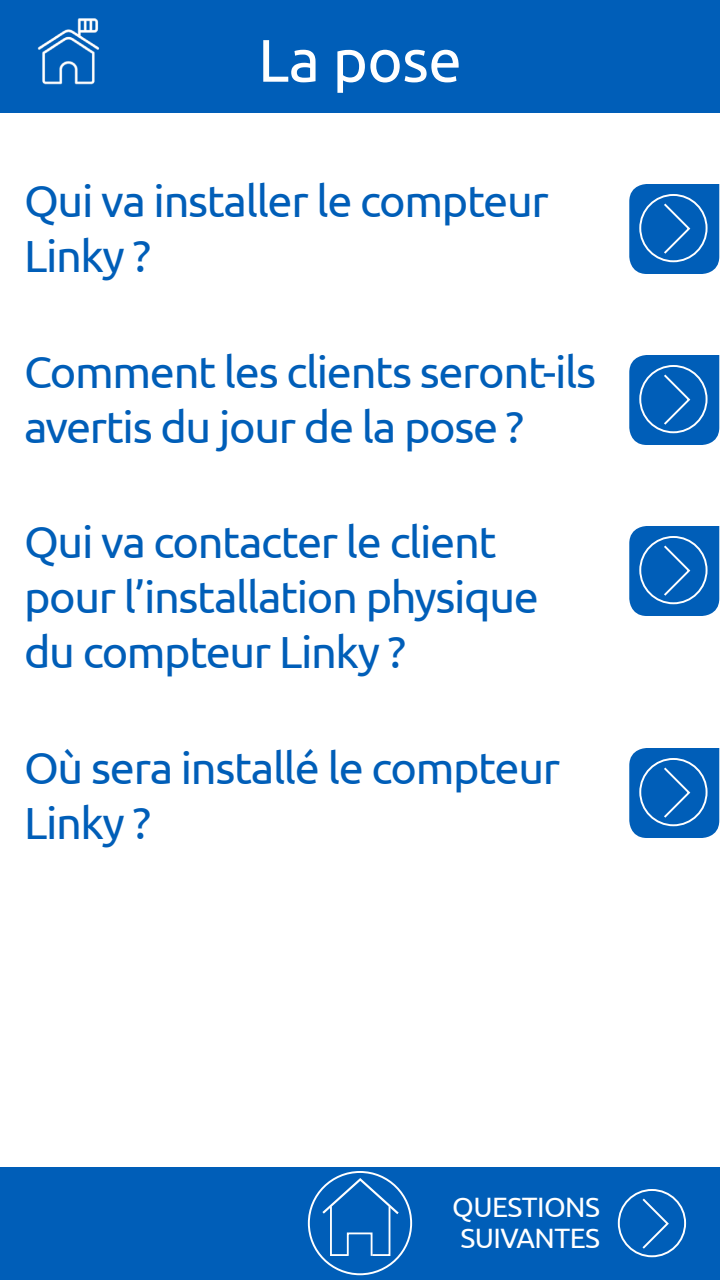
<style>
.page{position:relative;width:720px;height:1280px;background:#fff}
.page>*{position:absolute;margin:0;border:0;box-sizing:border-box;transform-origin:0 0}
.t1{font:60px "Ubuntu";letter-spacing:-.01em;color:#fff}
.t2{font:45px/55px "Ubuntu";letter-spacing:-.03em;color:#005eb8}
.t3{font:28px/31px "Ubuntu";letter-spacing:-.02em;color:#fff}
</style>
<div class="page">
<div style="left:0;top:1167px;width:720px;height:113px;background:#005eb8"></div>
<div style="left:618px;top:1189px;width:68px;height:68px;border:2px solid #fff;border-radius:50%"></div>
<svg style="left:642px;top:1196px;width:28px;height:55px"></svg>
<svg style="left:320px;top:1177px;width:81px;height:80px"></svg>
<div style="left:308px;top:1171px;width:104px;height:104px;border:2px solid #fff;border-radius:50%"></div>
<svg style="left:629px;top:184px;width:90px;height:90px"></svg>
<svg style="left:629px;top:355px;width:90px;height:90px"></svg>
<svg style="left:629px;top:526px;width:90px;height:90px"></svg>
<svg style="left:629px;top:748px;width:90px;height:90px"></svg>
<div style="left:0;top:0;width:720px;height:113px;background:#005eb8"></div>
<img style="left:37px;top:18px;width:63px;height:67px">
<h1 class="t1" style="left:258px;top:24px;width:205px">La pose</h1>
<p class="t2" style="left:24px;top:172px;width:526px">Qui va installer le compteur<br>Linky ?</p>
<p class="t2" style="left:24px;top:343px;width:574px">Comment les clients seront-ils avertis du jour de la pose ?</p>
<p class="t2" style="left:24px;top:513px;width:516px">Qui va contacter le client pour l’installation physique du compteur Linky ?</p>
<p class="t2" style="left:24px;top:739px;width:538px">Où sera installé le compteur<br>Linky ?</p>
<p class="t3" style="left:452px;top:1191px;width:149px">QUESTIONS<br>SUIVANTES</p>
</div>
